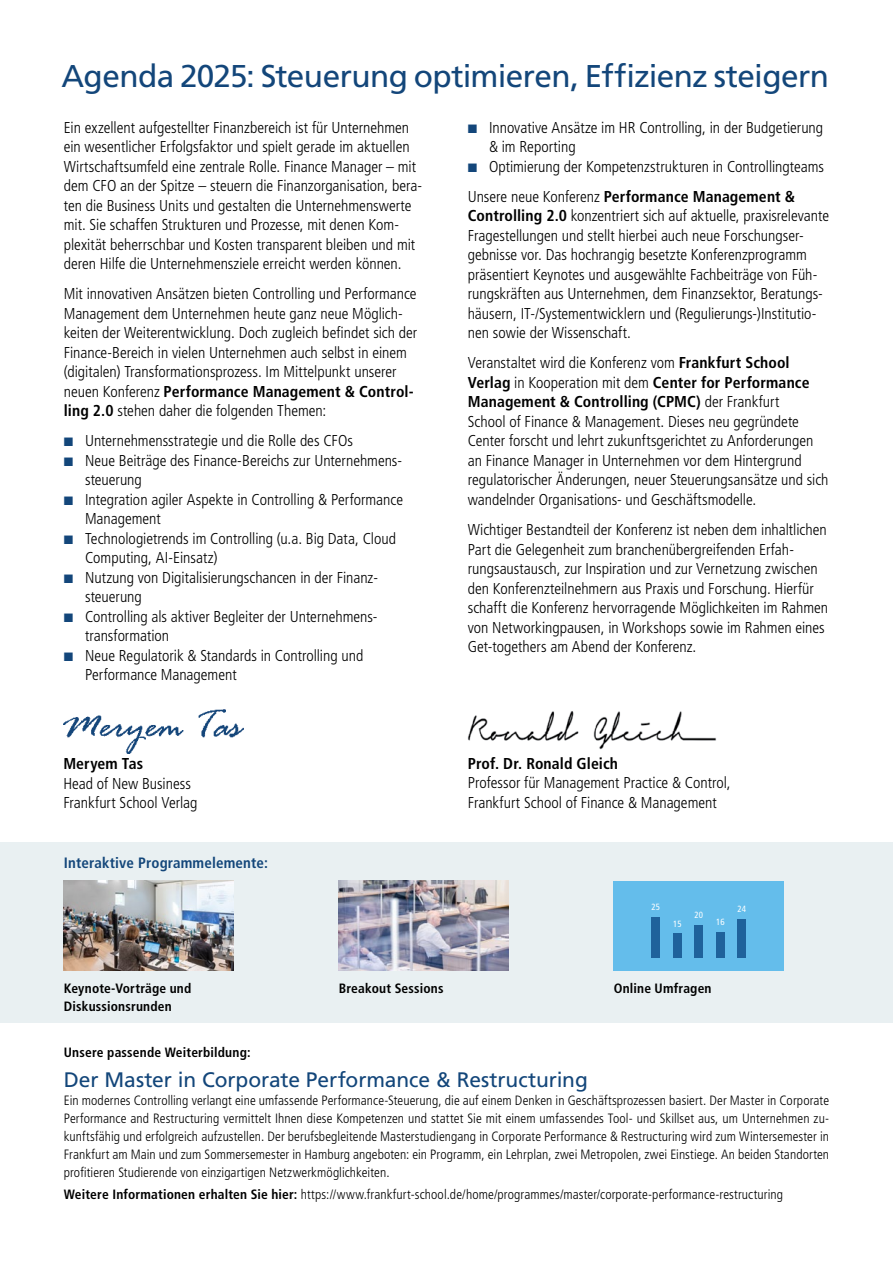
<style>
.page{position:relative;width:893px;height:1263px;background:#fff}
.page>*{position:absolute;margin:0;border:0;box-sizing:border-box;transform-origin:0 0}
.t1{font:31.5px "Frutiger LT";letter-spacing:-.02em;color:#13467a}
.t2{font:21px "Frutiger LT";letter-spacing:-.005em;color:#13467a}
.t3{font:300 condensed 15.75px/19.5px "Frutiger LT";color:#000}
.t4{font:700 condensed 15.75px "Frutiger LT";letter-spacing:.005em;color:#000}
.t5{font:700 condensed 15px "Frutiger LT";letter-spacing:.01em;color:#13467a}
.t6{font:300 condensed 13.5px/18px "Frutiger LT";letter-spacing:.005em;color:#000;text-align:justify}
.t7{font:700 condensed 13.5px/18px "Frutiger LT";letter-spacing:.015em;color:#000}
.t8{font:condensed 9px "Frutiger LT";color:#fff}
.s1{font-weight:700}
</style>
<div class="page">
<img style="left:63px;top:709px;width:181px;height:45px">
<img style="left:468px;top:711px;width:249px;height:38px">
<div style="left:0;top:842px;width:893px;height:181px;background:#e9f0f2"></div>
<img style="left:64px;top:881px;width:170px;height:89px">
<img style="left:339px;top:881px;width:170px;height:89px">
<div style="left:614px;top:881px;width:170px;height:89px;background:#64bdeb"></div>
<div style="left:652px;top:917px;width:8px;height:40px;background:#1f629b"></div>
<div style="left:737px;top:919px;width:9px;height:38px;background:#1f629b"></div>
<div style="left:673px;top:933px;width:9px;height:24px;background:#1f629b"></div>
<div style="left:694px;top:925px;width:9px;height:32px;background:#1f629b"></div>
<div style="left:716px;top:932px;width:9px;height:25px;background:#1f629b"></div>
<h1 class="t1" style="left:62px;top:58px;width:769px">Agenda 2025: Steuerung optimieren, Effizienz steigern</h1>
<p class="t3" style="left:64px;top:118px;width:360px">Ein exzellent aufgestellter Finanzbereich ist für Unternehmen ein wesentlicher Erfolgsfaktor und spielt gerade im aktuellen Wirtschaftsumfeld eine zentrale Rolle. Finance Manager – mit dem CFO an der Spitze – steuern die Finanzorganisation, bera&shy;ten die Business Units und gestalten die Unternehmenswerte mit. Sie schaffen Strukturen und Prozesse, mit denen Kom&shy;plexität beherrschbar und Kosten transparent bleiben und mit deren Hilfe die Unternehmensziele erreicht werden können.</p>
<p class="t3" style="left:64px;top:284px;width:355px">Mit innovativen Ansätzen bieten Controlling und Performance Management dem Unternehmen heute ganz neue Möglich&shy;keiten der Weiterentwicklung. Doch zugleich befindet sich der Finance-Bereich in vielen Unternehmen auch selbst in einem (digitalen) Transformationsprozess. Im Mittelpunkt unserer neuen Konferenz <span class="s1">Performance Management &amp; Control&shy;ling 2.0</span> stehen daher die folgenden Themen:</p>
<p class="t3" style="left:85px;top:431px;width:319px">Unternehmensstrategie und die Rolle des CFOs<br>Neue Beiträge des Finance-Bereichs zur Unternehmens&shy;steuerung<br>Integration agiler Aspekte in Controlling &amp; Performance Management<br>Technologietrends im Controlling (u.a. Big Data, Cloud Computing, AI-Einsatz)<br>Nutzung von Digitalisierungschancen in der Finanz&shy;steuerung<br>Controlling als aktiver Begleiter der Unternehmens&shy;transformation<br>Neue Regulatorik &amp; Standards in Controlling und Performance Management</p>
<p class="t4" style="left:63px;top:754px;width:81px">Meryem Tas</p>
<p class="t3" style="left:63px;top:773px;width:136px">Head of New Business<br>Frankfurt School Verlag</p>
<p class="t5" style="left:64px;top:854px;width:206px">Interaktive Programmelemente:</p>
<p class="t3" style="left:489px;top:118px;width:337px">Innovative Ansätze im HR Controlling, in der Budgetierung &amp; im Reporting<br>Optimierung der Kompetenzstrukturen in Controllingteams</p>
<p class="t3" style="left:468px;top:187px;width:363px">Unsere neue Konferenz <span class="s1">Performance Management &amp; Controlling 2.0</span> konzentriert sich auf aktuelle, praxisrelevante Fragestellungen und stellt hierbei auch neue Forschungser&shy;gebnisse vor. Das hochrangig besetzte Konferenzprogramm präsentiert Keynotes und ausgewählte Fachbeiträge von Füh&shy;rungskräften aus Unternehmen, dem Finanzsektor, Beratungs&shy;häusern, IT-/Systementwicklern und (Regulierungs-)Institutio&shy;nen sowie der Wissenschaft.</p>
<p class="t3" style="left:468px;top:353px;width:362px">Veranstaltet wird die Konferenz vom <span class="s1">Frankfurt School Verlag</span> in Kooperation mit dem <span class="s1">Center for Performance Management &amp; Controlling (CPMC)</span> der Frankfurt<br>School of Finance &amp; Management. Dieses neu gegründete Center forscht und lehrt zukunftsgerichtet zu Anforderungen an Finance Manager in Unternehmen vor dem Hintergrund regulatorischer Änderungen, neuer Steuerungsansätze und sich wandelnder Organisations- und Geschäftsmodelle.</p>
<p class="t3" style="left:468px;top:520px;width:362px">Wichtiger Bestandteil der Konferenz ist neben dem inhaltlichen Part die Gelegenheit zum branchenübergreifenden Erfah&shy;rungsaustausch, zur Inspiration und zur Vernetzung zwischen den Konferenzteilnehmern aus Praxis und Forschung. Hierfür schafft die Konferenz hervorragende Möglichkeiten im Rahmen von Networkingpausen, in Workshops sowie im Rahmen eines Get-togethers am Abend der Konferenz.</p>
<p class="t4" style="left:468px;top:754px;width:152px">Prof. Dr. Ronald Gleich</p>
<p class="t3" style="left:468px;top:773px;width:264px">Professor für Management Practice &amp; Control,<br>Frankfurt School of Finance &amp; Management</p>
<p class="t8" style="left:652px;top:901px;width:10px">25</p>
<p class="t8" style="left:737px;top:903px;width:10px">24</p>
<p class="t8" style="left:673px;top:919px;width:10px">15</p>
<p class="t8" style="left:694px;top:910px;width:10px">20</p>
<p class="t8" style="left:716px;top:916px;width:10px">16</p>
<p class="t7" style="left:64px;top:979px;width:129px">Keynote-Vorträge und<br>Diskussionsrunden</p>
<p class="t7" style="left:339px;top:979px;width:106px">Breakout Sessions</p>
<p class="t7" style="left:614px;top:979px;width:99px">Online Umfragen</p>
<p class="t7" style="left:64px;top:1044px;width:188px">Unsere passende Weiterbildung:</p>
<h2 class="t2" style="left:64px;top:1067px;width:526px">Der Master in Corporate Performance &amp; Restructuring</h2>
<p class="t6" style="left:64px;top:1091px;width:767px">Ein modernes Controlling verlangt eine umfassende Performance-Steuerung, die auf einem Denken in Geschäftsprozessen basiert. Der Master in Corporate Performance and Restructuring vermittelt Ihnen diese Kompetenzen und stattet Sie mit einem umfassendes Tool- und Skillset aus, um Unternehmen zu&shy;kunftsfähig und erfolgreich aufzustellen. Der berufsbegleitende Masterstudiengang in Corporate Performance &amp; Restructuring wird zum Wintersemester in Frankfurt am Main und zum Sommersemester in Hamburg angeboten: ein Programm, ein Lehrplan, zwei Metropolen, zwei Einstiege. An beiden Standorten profitieren Studierende von einzigartigen Netzwerkmöglichkeiten.</p>
<p class="t6" style="left:64px;top:1186px;width:721px"><span class="s1">Weitere Informationen erhalten Sie hier:</span> https://www.frankfurt-school.de/home/programmes/master/corporate-performance-restructuring</p>
</div>
